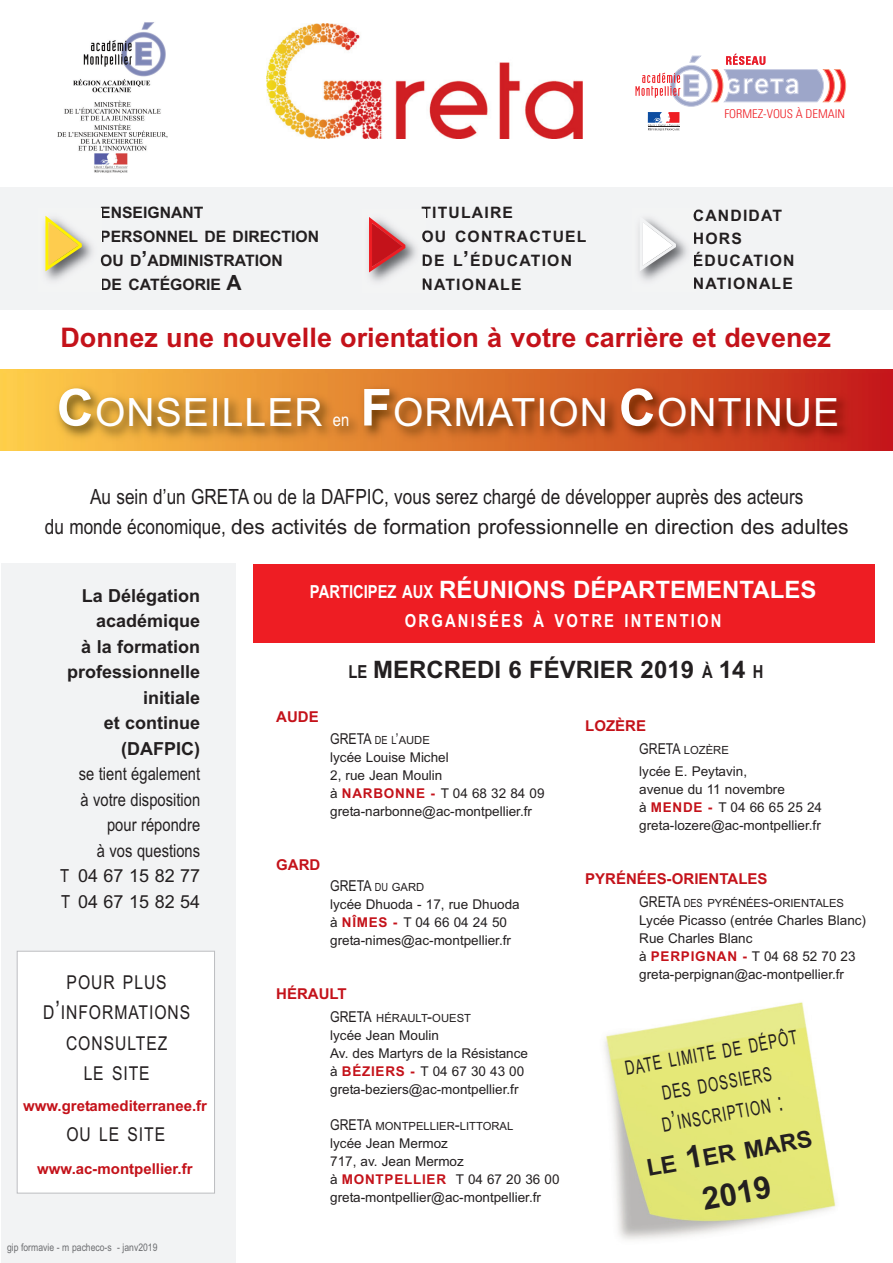
<style>
.page{position:relative;width:893px;height:1263px;background:#fff}
.page>*{position:absolute;margin:0;border:0;box-sizing:border-box;transform-origin:0 0}
.t1{font:39px "Arial";letter-spacing:.03em;color:#fff}
.t2{font:700 31.2px "Arial";color:#231f20}
.t3{font:700 27px "Arial";color:#c4121a}
.t4{font:700 24px "Arial";color:#fff}
.t5{font:700 24px "Arial";color:#231f20}
.t6{font:700 23.4px "Arial";color:#231f20}
.t7{font:21px "Arial";color:#231f20}
.t8{font:21px "Arial Narrow";color:#231f20}
.t9{font:19.8px/31.2px "Arial";color:#231f20;text-align:center;scale:.67 1}
.t10{font:19.2px/30.6px "Arial Narrow";letter-spacing:.05em;color:#231f20;text-align:center}
.t11{font:700 18px/25.5px "Arial";color:#231f20;text-align:right}
.t12{font:18px/25.5px "Arial Narrow";color:#231f20;text-align:right}
.t13{font:700 18px "Arial Narrow";letter-spacing:.12em;color:#fff}
.t14{font:18px/25.5px "Arial";color:#231f20}
.t15{font:700 15.75px/22.5px "Arial";letter-spacing:.075em;color:#231f20}
.t16{font:700 15.75px/24px "Arial";color:#231f20}
.t17{font:700 15px "Arial";color:#c4121a}
.t18{font:15px "Arial Narrow";color:#231f20}
.t19{font:13.5px/18px "Arial";color:#231f20}
.t20{font:300 condensed 12px "Univers";color:#ee1d23;scale:1.04 1}
.t21{font:11.25px "Arial";color:#231f20}
.t22{font:10.5px "Arial Narrow";color:#6c6d70}
.s1{font-size:21px}
.s2{font-weight:700;font-size:51px}
.s3{font-family:"Arial Narrow";font-size:18px}
.s4{font-family:"Arial Narrow"}
.s5{font-size:25.5px}
.s6{font-size:11.25px}
.s7{font-family:"Arial";font-size:11.25px}
.s8{font-weight:700;color:#c4121a}
.s9{font-family:"Arial Narrow";font-size:15px}
.s10{font-size:15px}
.s11{font-size:26.25px}
.s12{font-size:31.2px}
</style>
<div class="page">
<img style="left:266px;top:24px;width:317px;height:115px">
<div style="left:1px;top:563px;width:235px;height:700px;background:#f2f3f4"></div>
<div style="left:18px;top:952px;width:196px;height:241px;background:#fff"></div>
<div style="left:17px;top:951px;width:198px;height:243px;border:1px solid #bcbdc0"></div>
<img style="left:57px;top:22px;width:110px;height:151px">
<div style="left:0;top:187px;width:892px;height:122px;background:#f2f3f4"></div>
<div style="left:253px;top:564px;width:621px;height:78px;background:#ee1d23"></div>
<div style="left:670px;top:65px;width:42px;height:42px;border:1px solid #c9cde2;border-radius:50%"></div>
<svg style="left:635px;top:54px;width:211px;height:52px"></svg>
<svg style="left:648px;top:112px;width:31px;height:19px"></svg>
<div style="left:0;top:369px;width:892px;height:81px;background:linear-gradient(to right,#fdcf47,#c32116)"></div>
<img style="left:0;top:373px;width:892px;height:78px">
<img style="left:604px;top:1002px;width:232px;height:238px">
<img style="left:45px;top:237px;width:56px;height:43px">
<svg style="left:45px;top:216px;width:37px;height:55px"></svg>
<img style="left:369px;top:237px;width:54px;height:53px">
<svg style="left:422px;top:231px;width:3px;height:11px"></svg>
<svg style="left:423px;top:254px;width:2px;height:12px"></svg>
<svg style="left:423px;top:278px;width:2px;height:12px"></svg>
<svg style="left:369px;top:217px;width:36px;height:55px"></svg>
<img style="left:639px;top:237px;width:57px;height:43px">
<svg style="left:693px;top:210px;width:3px;height:11px"></svg>
<svg style="left:694px;top:232px;width:2px;height:12px"></svg>
<svg style="left:694px;top:252px;width:2px;height:14px"></svg>
<svg style="left:694px;top:277px;width:2px;height:12px"></svg>
<svg style="left:640px;top:218px;width:36px;height:53px"></svg>
<p class="t16" style="left:100px;top:202px;width:221px">ENSEIGNANT<br>PERSONNEL DE DIRECTION<br>OU D<span class="s1">’</span>ADMINISTRATION<br>DE CATÉGORIE <span class="s1">A</span></p>
<p class="t15" style="left:421px;top:202px;width:167px;line-height:24px">TITULAIRE<br>OU CONTRACTUEL<br>DE L<span class="s1">’</span>ÉDUCATION<br>NATIONALE</p>
<p class="t20" style="left:724px;top:110px;width:118px">FORMEZ-VOUS À DEMAIN</p>
<p class="t15" style="left:693px;top:206px;width:103px">CANDIDAT<br>HORS<br>ÉDUCATION<br>NATIONALE</p>
<h3 class="t3" style="left:60px;top:328px;width:772px">Donnez une nouvelle orientation à votre carrière et devenez</h3>
<h1 class="t1" style="left:57px;top:398px;width:784px"><span class="s2">C</span>ONSEILLER <span class="s3">en</span> <span class="s2">F</span>ORMATION <span class="s2">C</span>ONTINUE</h1>
<h3 class="t8" style="left:90px;top:489px;width:715px">Au sein d’un GRETA ou de la DAFPIC, vous serez chargé de développer auprès des acteurs</h3>
<h3 class="t7" style="left:45px;top:519px;width:805px"><span class="s4">du monde économique,</span> des activités de formation professionnelle en direction des adultes</h3>
<h3 class="t11" style="left:67px;top:584px;width:135px">La Délégation académique<br>à la formation professionnelle initiale<br>et continue (DAFPIC)</h3>
<h3 class="t12" style="left:79px;top:763px;width:123px">se tient également à votre disposition pour répondre<br>à vos questions</h3>
<h3 class="t14" style="left:60px;top:865px;width:141px"><span class="s4">T</span> 04 67 15 82 77<br><span class="s4">T</span> 04 67 15 82 54</h3>
<h3 class="t10" style="left:43px;top:968px;width:149px">POUR PLUS<br>D<span class="s5">’</span>INFORMATIONS<br>CONSULTEZ<br>LE SITE</h3>
<p class="t17" style="left:23px;top:1101px;width:186px">www.gretamediterranee.fr</p>
<h3 class="t10" style="left:66px;top:1121px;width:100px">OU LE SITE</h3>
<p class="t17" style="left:37px;top:1163px;width:157px">www.ac-montpellier.fr</p>
<p class="t22" style="left:7px;top:1243px;width:152px">gip formavie - m pacheco-s - janv2019</p>
<h3 class="t4" style="left:310px;top:581px;width:508px"><span class="s3">PARTICIPEZ AUX</span> RÉUNIONS DÉPARTEMENTALES</h3>
<h3 class="t13" style="left:405px;top:610px;width:318px">ORGANISÉES À VOTRE INTENTION</h3>
<h3 class="t5" style="left:348px;top:661px;width:417px"><span class="s3">LE</span> MERCREDI 6 FÉVRIER 2019 <span class="s3">À</span> 14 <span class="s3">H</span></h3>
<p class="t17" style="left:276px;top:711px;width:44px">AUDE</p>
<p class="t18" style="left:330px;top:734px;width:101px">GRETA <span class="s6">DE L</span>’<span class="s7">AUDE</span></p>
<p class="t19" style="left:330px;top:750px;width:216px">lycée Louise Michel<br>2, rue Jean Moulin<br>à <span class="s8">NARBONNE -</span> T 04 68 32 84 09 greta-narbonne@ac-montpellier.fr</p>
<p class="t17" style="left:276px;top:860px;width:46px">GARD</p>
<p class="t18" style="left:330px;top:881px;width:96px">GRETA <span class="s6">DU</span> <span class="s7">GARD</span></p>
<p class="t19" style="left:330px;top:897px;width:191px">lycée Dhuoda - 17, rue Dhuoda à <span class="s8">NÎMES -</span> T 04 66 04 24 50 greta-nimes@ac-montpellier.fr</p>
<p class="t17" style="left:276px;top:989px;width:72px">HÉRAULT</p>
<p class="t21" style="left:330px;top:1014px;width:142px"><span class="s9">GRETA</span> HÉRAULT<span class="s10">-</span>OUEST</p>
<p class="t19" style="left:330px;top:1028px;width:199px">lycée Jean Moulin<br>Av. des Martyrs de la Résistance à <span class="s8">BÉZIERS -</span> T 04 67 30 43 00 greta-beziers@ac-montpellier.fr</p>
<p class="t21" style="left:330px;top:1122px;width:185px"><span class="s9">GRETA</span> MONTPELLIER<span class="s10">-</span>LITTORAL</p>
<p class="t19" style="left:330px;top:1136px;width:231px">lycée Jean Mermoz<br>717, av. Jean Mermoz<br>à <span class="s8">MONTPELLIER</span> T 04 67 20 36 00 greta-montpellier@ac-montpellier.fr</p>
<p class="t17" style="left:585px;top:720px;width:62px">LOZÈRE</p>
<p class="t21" style="left:639px;top:746px;width:91px"><span class="s9">GRETA</span> LOZÈRE</p>
<p class="t19" style="left:639px;top:764px;width:184px">lycée E. Peytavin,<br>avenue du 11 novembre<br>à <span class="s8">MENDE -</span> T 04 66 65 25 24 greta-lozere@ac-montpellier.fr</p>
<p class="t17" style="left:585px;top:873px;width:184px">PYRÉNÉES-ORIENTALES</p>
<p class="t21" style="left:639px;top:899px;width:206px"><span class="s9">GRETA</span> <span class="s4">DES</span> PYRÉNÉES<span class="s10">-</span>ORIENTALES</p>
<p class="t19" style="left:639px;top:912px;width:228px">Lycée Picasso (entrée Charles Blanc)<br>Rue Charles Blanc<br>à <span class="s8">PERPIGNAN -</span> T 04 68 52 70 23 greta-perpignan@ac-montpellier.fr</p>
<h3 class="t9" style="left:623px;top:1055px;width:262px;rotate:-10deg">DATE LIMITE DE DÉPÔT<br>DES DOSSIERS<br>D<span class="s11">’</span>INSCRIPTION <span class="s11">:</span></h3>
<h3 class="t6" style="left:645px;top:1159px;width:169px;rotate:-10deg">LE <span class="s12">1</span>ER MARS</h3>
<h2 class="t2" style="left:701px;top:1188px;width:71px;rotate:-10deg">2019</h2>
</div>
